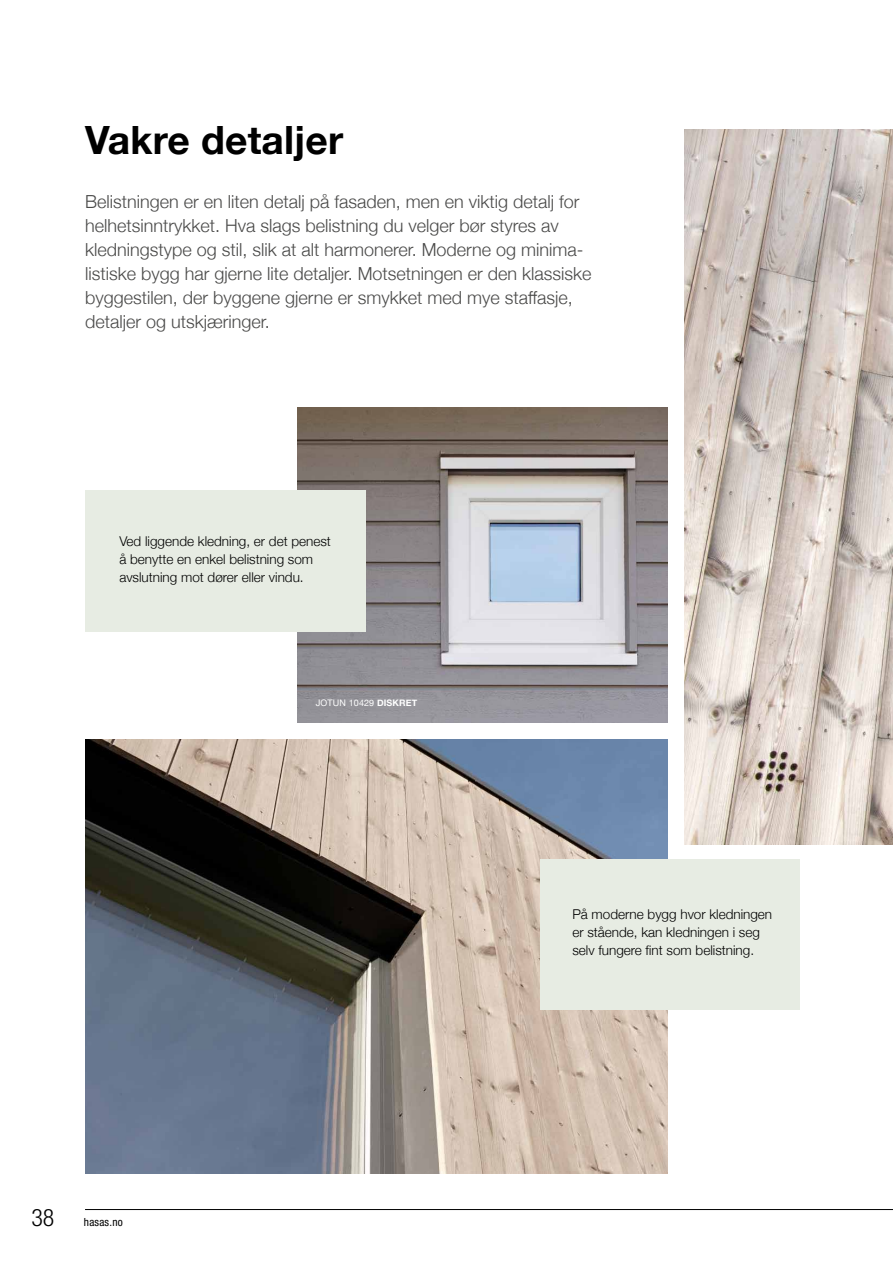
<style>
.page{position:relative;width:893px;height:1263px;background:#fff}
.page>*{position:absolute;margin:0;border:0;box-sizing:border-box;transform-origin:0 0}
.t1{font:700 39px "Helvetica Neue";letter-spacing:.005em;color:#000}
.t2{font:300 18px/24px "Helvetica Neue";color:#4a4a49}
.t3{font:300 13.5px/18px "Helvetica Neue";color:#000}
.t4{font:condensed 11.25px "Helvetica Neue LT Pro";letter-spacing:.02em;color:#000}
.t5{font:9px "Helvetica Neue";letter-spacing:.015em;color:#fff}
.s1{font-weight:300;font-size:24px}
.s2{font-weight:700}
</style>
<div class="page">
<hr style="left:85px;top:1209px;width:808px;height:1px;background:#000">
<img style="left:684px;top:130px;width:209px;height:714px">
<img style="left:85px;top:740px;width:583px;height:434px">
<img style="left:298px;top:408px;width:370px;height:314px">
<div style="left:540px;top:859px;width:259px;height:150px;background:#e7ece3"></div>
<div style="left:85px;top:490px;width:281px;height:141px;background:#e7ece3"></div>
<h1 class="t1" style="left:85px;top:109px;width:260px">Vakre detaljer</h1>
<p class="t2" style="left:85px;top:188px;width:508px">Belistningen er en liten detalj på fasaden, men en viktig detalj for helhetsinntrykket. Hva slags belistning du velger bør styres av kledningstype og stil, slik at alt harmonerer. Moderne og minima&shy;listiske bygg har gjerne lite detaljer. Motsetningen er den klassiske byggestilen, der byggene gjerne er smykket med mye staffasje, detaljer og utskjæringer.</p>
<p class="t3" style="left:119px;top:531px;width:213px">Ved liggende kledning, er det penest å benytte en enkel belistning som avslutning mot dører eller vindu.</p>
<p class="t4" style="left:31px;top:1215px;width:93px"><span class="s1">38</span> hasas.no</p>
<p class="t5" style="left:316px;top:697px;width:103px">JOTUN 10429 <span class="s2">DISKRET</span></p>
<p class="t3" style="left:572px;top:904px;width:201px">På moderne bygg hvor kledningen er stående, kan kledningen i seg selv fungere fint som belistning.</p>
</div>
